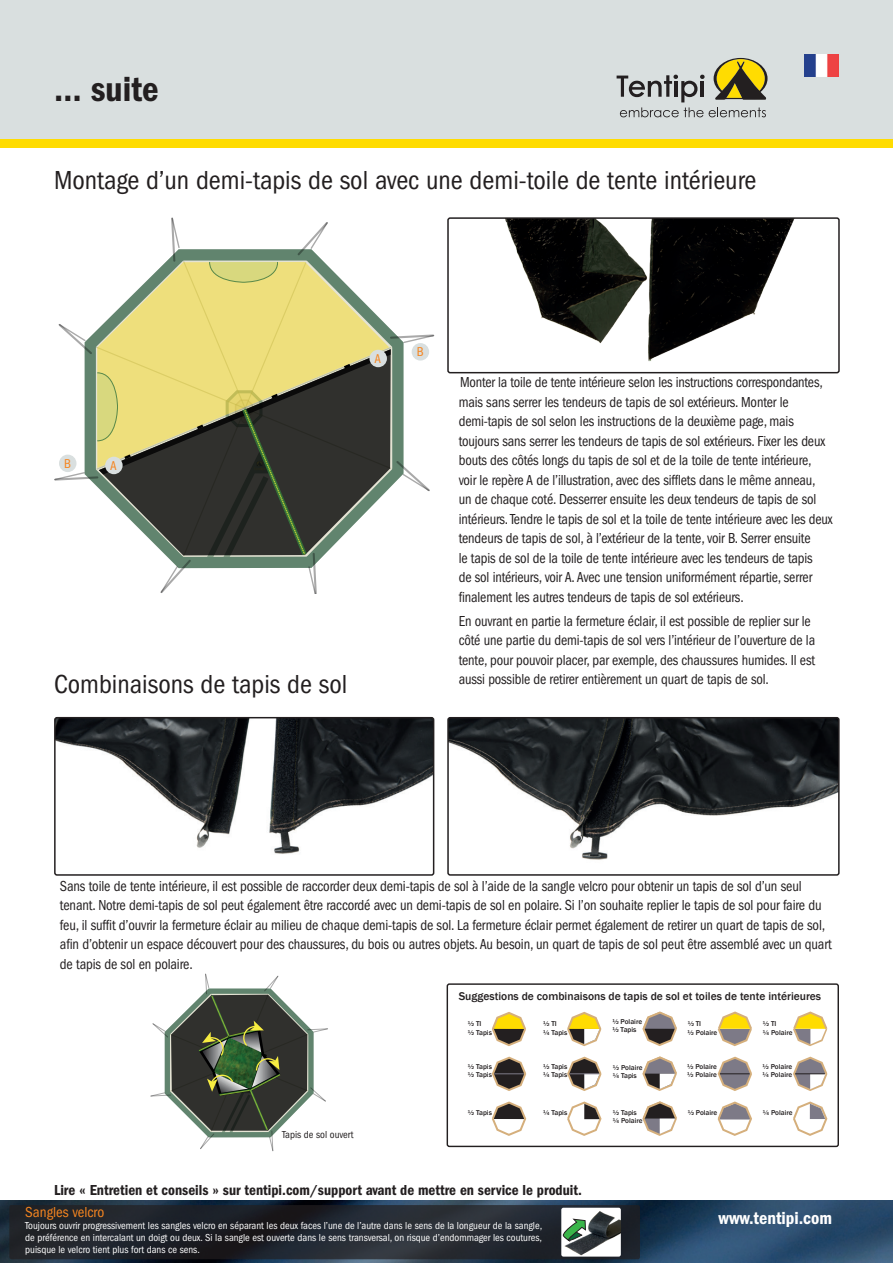
<style>
.page{position:relative;width:893px;height:1263px;background:#fff}
.page>*{position:absolute;margin:0;border:0;box-sizing:border-box;transform-origin:0 0}
.t1{font:36px "ITC Franklin Gothic Std Dm Cd";color:#231f20}
.t2{font:condensed 27px "ITC Franklin Gothic Std";color:#231f20}
.t3{font:18px "ITC Franklin Gothic Std Dm Cd";color:#fff}
.t4{font:condensed 15px/19.5px "ITC Franklin Gothic Std";letter-spacing:-.01em;color:#231f20;scale:.94 1}
.t5{font:condensed 15px/19.5px "ITC Franklin Gothic Std";letter-spacing:-.01em;color:#231f20;scale:.95 1}
.t6{font:15px "ITC Franklin Gothic Std Dm Cd";color:#231f20}
.t7{font:condensed 15px "ITC Franklin Gothic Std";color:#f58520}
.t8{font:condensed 13.2px "ITC Franklin Gothic Std";color:#f58520}
.t9{font:500 11.55px "Franklin Gothic";color:#231f20}
.t10{font:condensed 10.5px/12px "ITC Franklin Gothic Std";color:#fff;text-align:justify}
.t11{font:condensed 10.5px "ITC Franklin Gothic Std";color:#231f20}
.t12{font:500 7.2px/8.7px "Franklin Gothic";color:#231f20}
</style>
<div class="page">
<div style="left:0;top:0;width:893px;height:147px;background:#d9dfdf"></div>
<div style="left:0;top:139px;width:893px;height:8px;background:#ffdc01"></div>
<img style="left:0;top:1200px;width:893px;height:63px">
<svg style="left:617px;top:58px;width:150px;height:59px"></svg>
<svg style="left:54px;top:217px;width:380px;height:376px"></svg>
<img style="left:57px;top:720px;width:374px;height:134px">
<div style="left:54px;top:717px;width:380px;height:159px;border:2px solid #231f20;border-radius:2px"></div>
<img style="left:450px;top:720px;width:387px;height:140px">
<div style="left:447px;top:717px;width:393px;height:159px;border:2px solid #231f20;border-radius:2px"></div>
<img style="left:505px;top:220px;width:289px;height:142px">
<div style="left:447px;top:217px;width:393px;height:156px;border:2px solid #231f20;border-radius:2px"></div>
<svg style="left:642px;top:1011px;width:35px;height:35px"></svg>
<svg style="left:717px;top:1011px;width:35px;height:36px"></svg>
<svg style="left:492px;top:1012px;width:34px;height:34px"></svg>
<svg style="left:567px;top:1011px;width:35px;height:36px"></svg>
<svg style="left:793px;top:1011px;width:35px;height:35px"></svg>
<svg style="left:642px;top:1056px;width:35px;height:35px"></svg>
<svg style="left:717px;top:1101px;width:35px;height:35px"></svg>
<svg style="left:492px;top:1101px;width:35px;height:35px"></svg>
<svg style="left:717px;top:1056px;width:35px;height:35px"></svg>
<hr style="left:720px;top:1073px;width:30px;height:1px;background:#231f20">
<svg style="left:793px;top:1056px;width:35px;height:35px"></svg>
<hr style="left:795px;top:1073px;width:30px;height:1px;background:#231f20">
<svg style="left:492px;top:1056px;width:35px;height:35px"></svg>
<hr style="left:494px;top:1073px;width:30px;height:1px;background:#7d7a87">
<svg style="left:567px;top:1101px;width:35px;height:35px"></svg>
<svg style="left:793px;top:1101px;width:35px;height:35px"></svg>
<svg style="left:567px;top:1056px;width:35px;height:35px"></svg>
<hr style="left:569px;top:1073px;width:30px;height:1px;background:#7d7a87">
<div style="left:447px;top:983px;width:392px;height:164px;border:1px solid #231f20;border-radius:2px"></div>
<svg style="left:642px;top:1101px;width:35px;height:35px"></svg>
<svg style="left:150px;top:974px;width:178px;height:177px"></svg>
<div style="left:59px;top:455px;width:17px;height:17px;background:#d9dfdf;border-radius:50%"></div>
<div style="left:412px;top:343px;width:17px;height:18px;background:#d9dfdf;border-radius:50%"></div>
<div style="left:105px;top:457px;width:18px;height:17px;background:#d9dfdf;border-radius:50%"></div>
<div style="left:369px;top:350px;width:18px;height:17px;background:#d9dfdf;border-radius:50%"></div>
<img style="left:805px;top:54px;width:34px;height:23px">
<svg style="left:9px;top:1205px;width:631px;height:54px;background:#22262d"></svg>
<svg style="left:561px;top:1208px;width:60px;height:48px"></svg>
<img style="left:562px;top:1208px;width:58px;height:48px">
<svg style="left:563px;top:1219px;width:23px;height:22px"></svg>
<h1 class="t1" style="left:54px;top:68px;width:106px">… suite</h1>
<h2 class="t2" style="left:54px;top:164px;width:704px">Montage d’un demi-tapis de sol avec une demi-toile de tente intérieure</h2>
<p class="t8" style="left:64px;top:456px;width:9px">B</p>
<p class="t8" style="left:110px;top:458px;width:8px">A</p>
<p class="t8" style="left:375px;top:351px;width:8px">A</p>
<h2 class="t2" style="left:54px;top:669px;width:295px">Combinaisons de tapis de sol</h2>
<p class="t8" style="left:417px;top:344px;width:9px">B</p>
<p class="t4" style="left:459px;top:373px;width:399px">Monter la toile de tente intérieure selon les instructions correspondantes, mais sans serrer les tendeurs de tapis de sol extérieurs. Monter le demi-tapis de sol selon les instructions de la deuxième page, mais toujours sans serrer les tendeurs de tapis de sol extérieurs. Fixer les deux bouts des côtés longs du tapis de sol et de la toile de tente intérieure, voir le repère A de l’illustration, avec des sifflets dans le même anneau,<br>un de chaque coté. Desserrer ensuite les deux tendeurs de tapis de sol intérieurs. Tendre le tapis de sol et la toile de tente intérieure avec les deux tendeurs de tapis de sol, à l’extérieur de la tente, voir B. Serrer ensuite<br>le tapis de sol de la toile de tente intérieure avec les tendeurs de tapis<br>de sol intérieurs, voir A. Avec une tension uniformément répartie, serrer finalement les autres tendeurs de tapis de sol extérieurs.</p>
<p class="t4" style="left:459px;top:611px;width:381px">En ouvrant en partie la fermeture éclair, il est possible de replier sur le côté une partie du demi-tapis de sol vers l’intérieur de l’ouverture de la tente, pour pouvoir placer, par exemple, des chaussures humides. Il est aussi possible de retirer entièrement un quart de tapis de sol.</p>
<p class="t5" style="left:60px;top:876px;width:814px">Sans toile de tente intérieure, il est possible de raccorder deux demi-tapis de sol à l’aide de la sangle velcro pour obtenir un tapis de sol d’un seul tenant. Notre demi-tapis de sol peut également être raccordé avec un demi-tapis de sol en polaire. Si l’on souhaite replier le tapis de sol pour faire du feu, il suffit d’ouvrir la fermeture éclair au milieu de chaque demi-tapis de sol. La fermeture éclair permet également de retirer un quart de tapis de sol, afin d’obtenir un espace découvert pour des chaussures, du bois ou autres objets. Au besoin, un quart de tapis de sol peut être assemblé avec un quart de tapis de sol en polaire.</p>
<p class="t11" style="left:282px;top:1128px;width:73px">Tapis de sol ouvert</p>
<p class="t9" style="left:459px;top:989px;width:364px">Suggestions de combinaisons de tapis de sol et toiles de tente intérieures</p>
<p class="t12" style="left:543px;top:1019px;width:26px">½ TI<br>¼ Tapis</p>
<p class="t12" style="left:688px;top:1019px;width:31px">½ TI<br>½ Polaire</p>
<p class="t12" style="left:763px;top:1019px;width:31px">½ TI<br>¼ Polaire</p>
<p class="t12" style="left:468px;top:1062px;width:26px">½ Tapis ½ Tapis</p>
<p class="t12" style="left:543px;top:1062px;width:26px">½ Tapis ¼ Tapis</p>
<p class="t12" style="left:612px;top:1017px;width:31px">½ Polaire ½ Tapis</p>
<p class="t12" style="left:468px;top:1019px;width:26px">½ TI<br>½ Tapis</p>
<p class="t12" style="left:687px;top:1062px;width:31px">½ Polaire ½ Polaire</p>
<p class="t12" style="left:762px;top:1062px;width:31px">½ Polaire ¼ Polaire</p>
<p class="t12" style="left:613px;top:1063px;width:31px">½ Polaire ¼ Tapis</p>
<p class="t12" style="left:613px;top:1108px;width:31px">½ Tapis ¼ Polaire</p>
<p class="t12" style="left:688px;top:1108px;width:31px">½ Polaire</p>
<p class="t12" style="left:763px;top:1108px;width:31px">¼ Polaire</p>
<p class="t12" style="left:468px;top:1108px;width:26px">½ Tapis</p>
<p class="t12" style="left:543px;top:1108px;width:26px">¼ Tapis</p>
<p class="t6" style="left:54px;top:1181px;width:529px">Lire « Entretien et conseils » sur tentipi.com/support avant de mettre en service le produit.</p>
<p class="t7" style="left:25px;top:1204px;width:81px">Sangles velcro</p>
<p class="t10" style="left:25px;top:1220px;width:518px">Toujours ouvrir progressivement les sangles velcro en séparant les deux faces l’une de l’autre dans le sens de la longueur de la sangle, de préférence en intercalant un doigt ou deux. Si la sangle est ouverte dans le sens transversal, on risque d’endommager les coutures, puisque le velcro tient plus fort dans ce sens.</p>
<p class="t3" style="left:719px;top:1208px;width:115px">www.tentipi.com</p>
</div>
